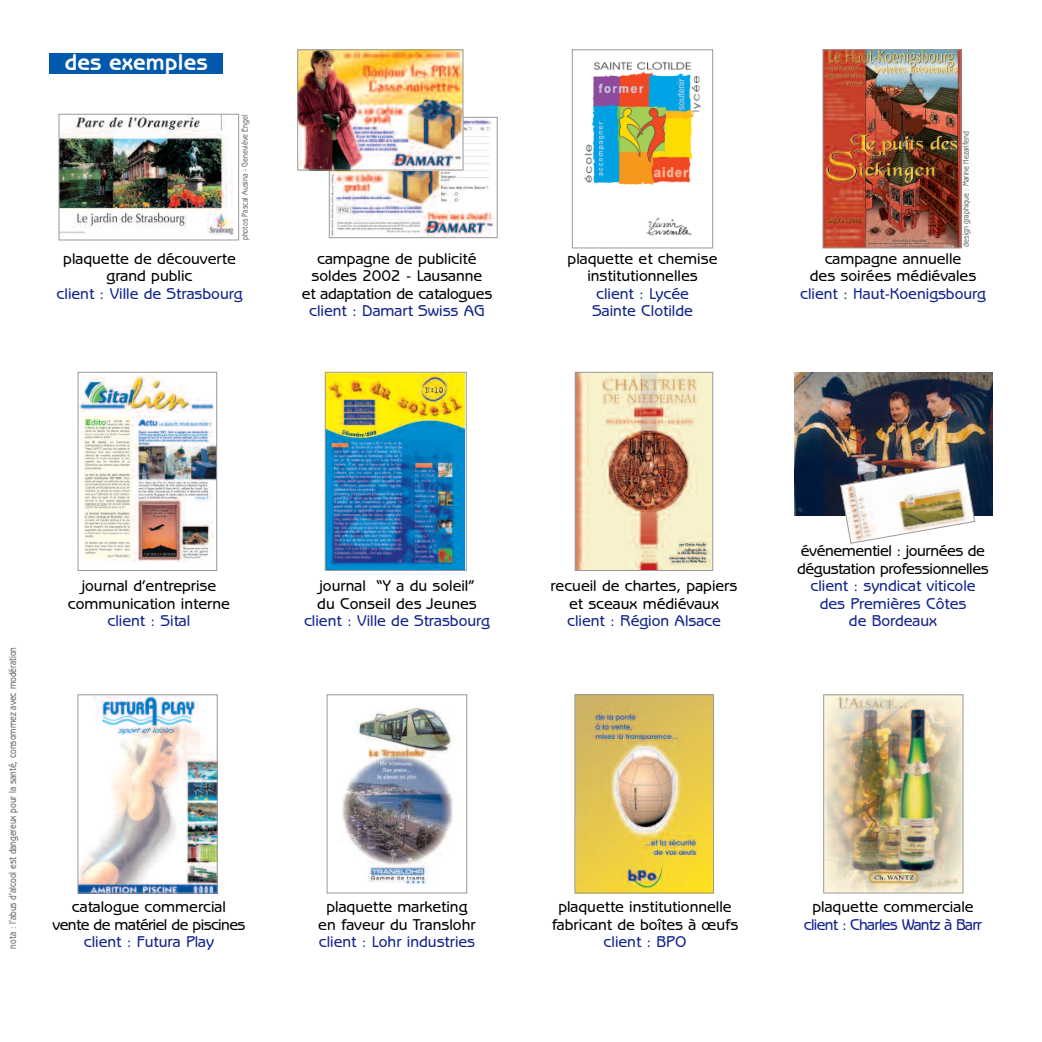
<style>
.page{position:relative;width:1042px;height:1042px;background:#fff}
.page>*{position:absolute;margin:0;border:0;box-sizing:border-box;transform-origin:0 0}
.t1{font:700 22.75px "Benguiat Gothic";color:#fff}
.t2{font:500 15.75px/17.5px "Benguiat Gothic";color:#000;text-align:center}
.t3{font:500 15.75px/17.5px "Benguiat Gothic";color:#10238c;text-align:center}
.t4{font:500 15.75px/17.5px "Benguiat Gothic";letter-spacing:-.025em;color:#000}
.t5{font:500 15.75px/17.5px "Benguiat Gothic";letter-spacing:-.035em;color:#000;text-align:center}
.t6{font:500 15.75px "Benguiat Gothic";letter-spacing:-.045em;color:#10238c}
.t7{font:500 10.5px "Benguiat Gothic";color:#666;scale:.8 1}
.t8{font:500 8.75px "Benguiat Gothic";color:#666;scale:.8 1}
</style>
<div class="page">
<img style="left:61px;top:116px;width:173px;height:119px">
<div style="left:59px;top:114px;width:180px;height:126px;border:1px solid #999"></div>
<img style="left:331px;top:119px;width:164px;height:117px">
<div style="left:329px;top:117px;width:168px;height:121px;border:1px solid #999"></div>
<img style="left:794px;top:372px;width:199px;height:143px">
<img style="left:825px;top:52px;width:134px;height:194px">
<div style="left:823px;top:50px;width:138px;height:198px;border:1px solid #999"></div>
<img style="left:300px;top:52px;width:161px;height:116px">
<div style="left:298px;top:50px;width:165px;height:120px;border:1px solid #999"></div>
<img style="left:80px;top:374px;width:135px;height:188px">
<div style="left:78px;top:372px;width:139px;height:198px;border:1px solid #999"></div>
<img style="left:327px;top:374px;width:137px;height:194px">
<div style="left:325px;top:372px;width:141px;height:198px;border:1px solid #999"></div>
<img style="left:584px;top:61px;width:118px;height:175px">
<div style="left:572px;top:50px;width:141px;height:198px;border:1px solid #999"></div>
<img style="left:80px;top:696px;width:135px;height:195px">
<div style="left:78px;top:694px;width:139px;height:199px;border:1px solid #999"></div>
<img style="left:342px;top:708px;width:111px;height:177px">
<div style="left:327px;top:694px;width:140px;height:199px;border:1px solid #999"></div>
<img style="left:825px;top:696px;width:136px;height:195px">
<div style="left:823px;top:694px;width:140px;height:199px;border:1px solid #999"></div>
<img style="left:577px;top:374px;width:134px;height:194px">
<div style="left:575px;top:372px;width:138px;height:198px;border:1px solid #999"></div>
<img style="left:840px;top:463px;width:135px;height:80px">
<img style="left:577px;top:696px;width:134px;height:195px">
<div style="left:575px;top:694px;width:138px;height:199px;border:1px solid #999"></div>
<div style="left:50px;top:53px;width:173px;height:20px;background:#0059ad"></div>
<h1 class="t1" style="left:65px;top:54px;width:144px">des exemples</h1>
<p class="t8" style="left:242px;top:240px;width:159px;rotate:-90deg">photos Pascal Ausina - Geneviève Engel</p>
<p class="t2" style="left:63px;top:251px;width:174px">plaquette de découverte grand public</p>
<p class="t3" style="left:57px;top:286px;width:187px">client : Ville de Strasbourg</p>
<p class="t2" style="left:302px;top:251px;width:192px">campagne de publicité soldes 2002 - Lausanne<br>et adaptation de catalogues</p>
<p class="t3" style="left:309px;top:303px;width:177px">client : Damart Swiss AG</p>
<p class="t2" style="left:568px;top:251px;width:151px">plaquette et chemise institutionnelles</p>
<p class="t3" style="left:592px;top:286px;width:102px;text-align:left">client : Lycée<br>Sainte Clotilde</p>
<p class="t8" style="left:963px;top:247px;width:146px;rotate:-90deg">design graphique : Marine Hezarifend</p>
<p class="t2" style="left:810px;top:251px;width:168px">campagne annuelle<br>des soirées médiévales</p>
<p class="t3" style="left:800px;top:286px;width:187px">client : Haut-Koenigsbourg</p>
<p class="t7" style="left:9px;top:948px;width:378px;rotate:-90deg">nota : l’abus d’alcool est dangereux pour la santé, consommez avec modération</p>
<p class="t2" style="left:68px;top:578px;width:163px">journal d’entreprise communication interne</p>
<p class="t3" style="left:108px;top:613px;width:84px">client : Sital</p>
<p class="t5" style="left:52px;top:899px;width:195px">catalogue commercial vente de matériel de piscines</p>
<p class="t3" style="left:84px;top:934px;width:132px">client : Futura Play</p>
<p class="t2" style="left:317px;top:578px;width:161px;text-align:left">journal “Y a du soleil” du Conseil des Jeunes</p>
<p class="t3" style="left:304px;top:613px;width:187px">client : Ville de Strasbourg</p>
<p class="t2" style="left:318px;top:899px;width:159px">plaquette marketing en faveur du Translohr</p>
<p class="t3" style="left:319px;top:934px;width:158px">client : Lohr industries</p>
<p class="t2" style="left:551px;top:578px;width:188px">recueil de chartes, papiers et sceaux médiévaux</p>
<p class="t3" style="left:567px;top:613px;width:155px">client : Région Alsace</p>
<p class="t4" style="left:797px;top:544px;width:193px">événementiel : journées de dégustation professionnelles</p>
<p class="t3" style="left:810px;top:579px;width:167px">client : syndicat viticole des Premières Côtes de Bordeaux</p>
<p class="t2" style="left:552px;top:899px;width:188px">plaquette institutionnelle fabricant de boîtes à œufs</p>
<p class="t3" style="left:603px;top:934px;width:84px">client : BPO</p>
<p class="t2" style="left:812px;top:899px;width:163px">plaquette commerciale</p>
<p class="t6" style="left:804px;top:918px;width:180px">client : Charles Wantz à Barr</p>
</div>
